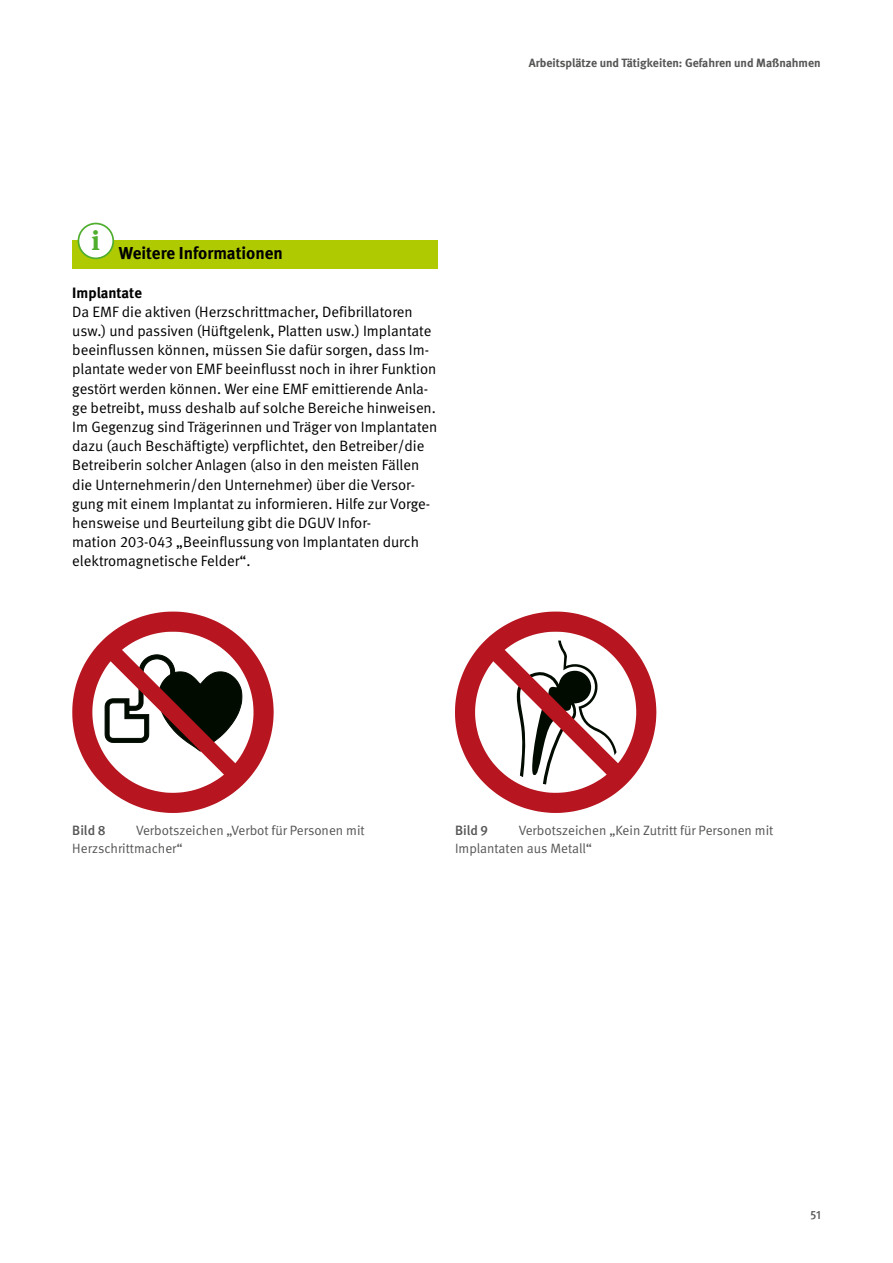
<style>
.page{position:relative;width:893px;height:1263px;background:#fff}
.page>*{position:absolute;margin:0;border:0;box-sizing:border-box;transform-origin:0 0}
.t1{font:700 27px "DGUV Meta Serif";color:#50ae2f}
.Kasten_Schattierung_STG_Titel{font:700 17.25px "DGUV Meta";color:#000}
.Fließtext_FT{font:15px/19.2px "DGUV Meta";color:#000}
.Fließtext_FT_o_Abstand{font:700 15px "DGUV Meta";color:#000}
.t2{font:13.5px/18px "DGUV Meta";color:#565655}
.t3{font:500 13.5px "DGUV Meta";color:#565655}
.t4{font:700 12px "DGUV Meta";color:#565655}
.t5{font:500 12px "DGUV Meta";color:#565655}
</style>
<div class="page">
<div style="left:72px;top:240px;width:366px;height:29px;background:#afca00"></div>
<div style="left:78px;top:224px;width:35px;height:34px;background:#fff;border-radius:50%"></div>
<div style="left:78px;top:223px;width:36px;height:36px;border:2px solid #50ae2f;border-radius:50%"></div>
<svg style="left:72px;top:611px;width:202px;height:202px"></svg>
<svg style="left:455px;top:611px;width:201px;height:202px"></svg>
<h1 class="t1" style="left:92px;top:224px;width:10px">i</h1>
<h5 class="Kasten_Schattierung_STG_Titel" style="left:119px;top:243px;width:166px">Weitere Informationen</h5>
<p class="Fließtext_FT_o_Abstand" style="left:72px;top:283px;width:71px">Implantate</p>
<p class="Fließtext_FT" style="left:72px;top:302px;width:367px">Da EMF die aktiven (Herzschrittmacher, Defibrillatoren usw.) und passiven (Hüftgelenk, Platten usw.) Implantate beeinflussen können, müssen Sie dafür sorgen, dass Im&shy;plantate weder von EMF beeinflusst noch in ihrer Funktion gestört werden können. Wer eine EMF emittierende Anla&shy;ge betreibt, muss deshalb auf solche Bereiche hinweisen.<br>Im Gegenzug sind Trägerinnen und Träger von Implantaten dazu (auch Beschäftigte) verpflichtet, den Betreiber/die Betreiberin solcher Anlagen (also in den meisten Fällen die Unternehmerin/den Unternehmer) über die Versor&shy;gung mit einem Implantat zu informieren. Hilfe zur Vorge&shy;hensweise und Beurteilung gibt die DGUV Infor-<br>mation 203-043 „Beeinflussung von Implantaten durch elektromagnetische Felder“.</p>
<p class="t4" style="left:529px;top:56px;width:293px">Arbeitsplätze und Tätigkeiten: Gefahren und Maßnahmen</p>
<p class="t3" style="left:72px;top:823px;width:35px">Bild 8</p>
<p class="t2" style="left:72px;top:822px;width:294px;text-indent:64px">Verbotszeichen „Verbot für Personen mit<br>Herzschrittmacher“</p>
<p class="t3" style="left:455px;top:823px;width:35px">Bild 9</p>
<p class="t2" style="left:455px;top:822px;width:320px;text-indent:64px">Verbotszeichen „Kein Zutritt für Personen mit<br>Implantaten aus Metall“</p>
<p class="t5" style="left:810px;top:1208px;width:12px">51</p>
</div>
